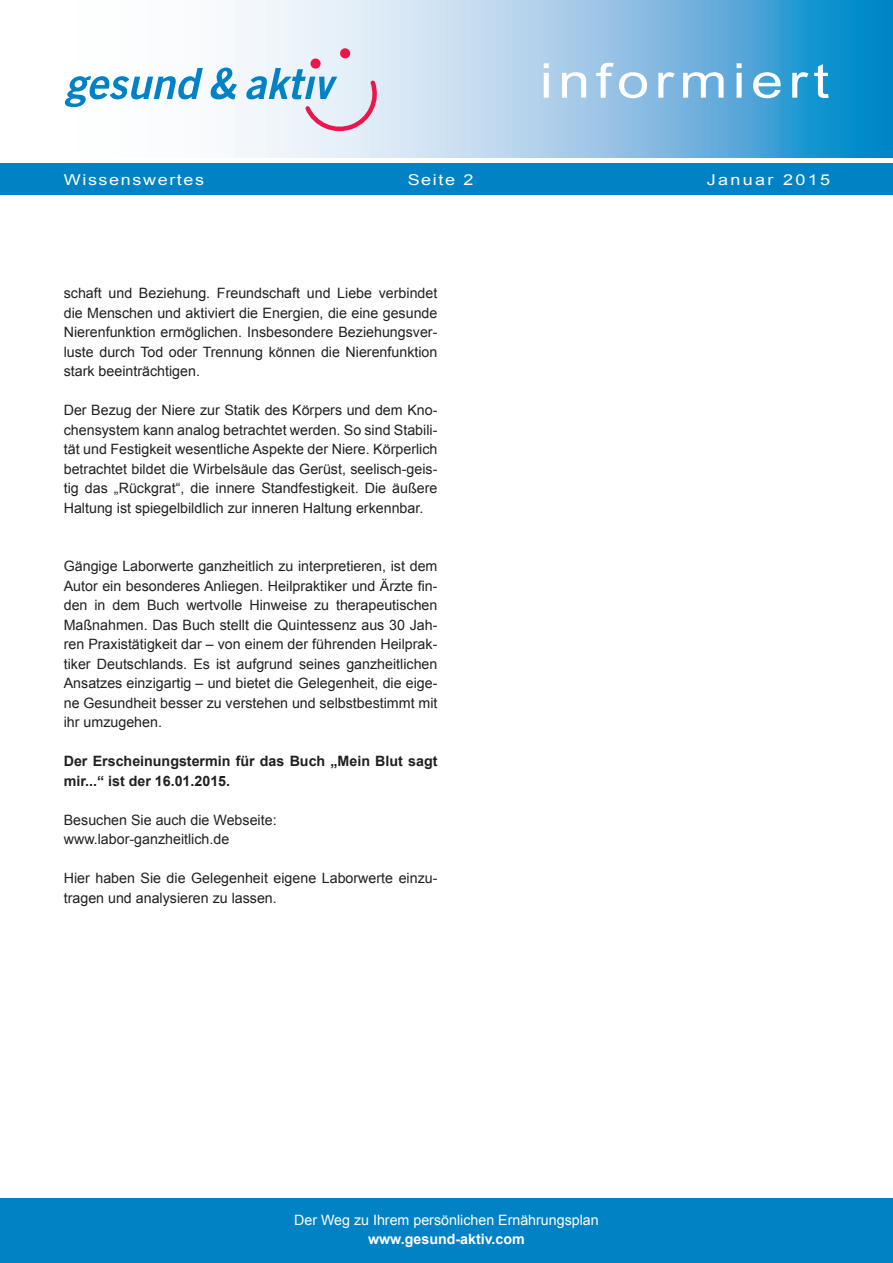
<style>
.page{position:relative;width:893px;height:1263px;background:#fff}
.page>*{position:absolute;margin:0;border:0;box-sizing:border-box;transform-origin:0 0}
.t1{font:48px "Arial";letter-spacing:.095em;color:#fff;scale:1.2 1}
.Weisse_Schrift_links{font:15px "Arial";letter-spacing:.09em;color:#fff;scale:1.2 1}
.Weisse_Schrift_recht{font:15px "Arial";letter-spacing:.13em;color:#fff;scale:1.2 1}
.Fließtext{font:14.25px/19.5px "Arial";color:#231f20;text-align:justify}
.Fließtext-2{font:700 14.25px/19.5px "Arial";color:#231f20}
.t2{font:14.25px "Arial";color:#fff}
.t3{font:700 14.25px "Arial";color:#fff}
</style>
<div class="page">
<svg style="left:71px;top:0;width:822px;height:157px"></svg>
<div style="left:0;top:163px;width:893px;height:32px;background:#0082c5"></div>
<svg style="left:64px;top:68px;width:139px;height:39px"></svg>
<svg style="left:210px;top:68px;width:27px;height:31px"></svg>
<svg style="left:246px;top:68px;width:133px;height:65px"></svg>
<div style="left:310px;top:59px;width:11px;height:10px;background:#ed164b;border-radius:50%"></div>
<div style="left:340px;top:48px;width:10px;height:10px;background:#ed164b;border-radius:50%"></div>
<div style="left:0;top:1198px;width:893px;height:65px;background:#0082c5"></div>
<h1 class="t1" style="left:540px;top:49px;width:243px">informiert</h1>
<p class="Weisse_Schrift_links" style="left:64px;top:170px;width:119px">Wissenswertes</p>
<p class="Weisse_Schrift_links" style="left:408px;top:170px;width:56px">Seite 2</p>
<p class="Weisse_Schrift_recht" style="left:707px;top:169px;width:104px">Januar 2015</p>
<p class="Fließtext" style="left:64px;top:283px;width:375px">schaft und Beziehung. Freundschaft und Liebe verbindet die Menschen und aktiviert die Energien, die eine gesunde Nierenfunktion ermöglichen. Insbesondere Beziehungsver&shy;luste durch Tod oder Trennung können die Nierenfunktion stark beeinträchtigen.</p>
<p class="Fließtext" style="left:64px;top:400px;width:375px">Der Bezug der Niere zur Statik des Körpers und dem Kno&shy;chensystem kann analog betrachtet werden. So sind Stabili&shy;tät und Festigkeit wesentliche Aspekte der Niere. Körperlich betrachtet bildet die Wirbelsäule das Gerüst, seelisch-geis&shy;tig das „Rückgrat“, die innere Standfestigkeit. Die äußere Haltung ist spiegelbildlich zur inneren Haltung erkennbar.</p>
<p class="Fließtext" style="left:64px;top:556px;width:375px">Gängige Laborwerte ganzheitlich zu interpretieren, ist dem Autor ein besonderes Anliegen. Heilpraktiker und Ärzte fin&shy;den in dem Buch wertvolle Hinweise zu therapeutischen Maßnahmen. Das Buch stellt die Quintessenz aus 30 Jah&shy;ren Praxistätigkeit dar – von einem der führenden Heilprak&shy;tiker Deutschlands. Es ist aufgrund seines ganzheitlichen Ansatzes einzigartig – und bietet die Gelegenheit, die eige&shy;ne Gesundheit besser zu verstehen und selbstbestimmt mit ihr umzugehen.</p>
<p class="Fließtext-2" style="left:64px;top:752px;width:375px">Der Erscheinungstermin für das Buch „Mein Blut sagt mir...“ ist der 16.01.2015.</p>
<p class="Fließtext" style="left:64px;top:810px;width:214px">Besuchen Sie auch die Webseite:</p>
<p class="Fließtext" style="left:64px;top:829px;width:167px">www.labor-ganzheitlich.de</p>
<p class="Fließtext" style="left:64px;top:868px;width:375px">Hier haben Sie die Gelegenheit eigene Laborwerte einzu&shy;tragen und analysieren zu lassen.</p>
<p class="t2" style="left:294px;top:1210px;width:306px">Der Weg zu Ihrem persönlichen Ernährungsplan</p>
<p class="t3" style="left:368px;top:1230px;width:158px">www.gesund-aktiv.com</p>
</div>
